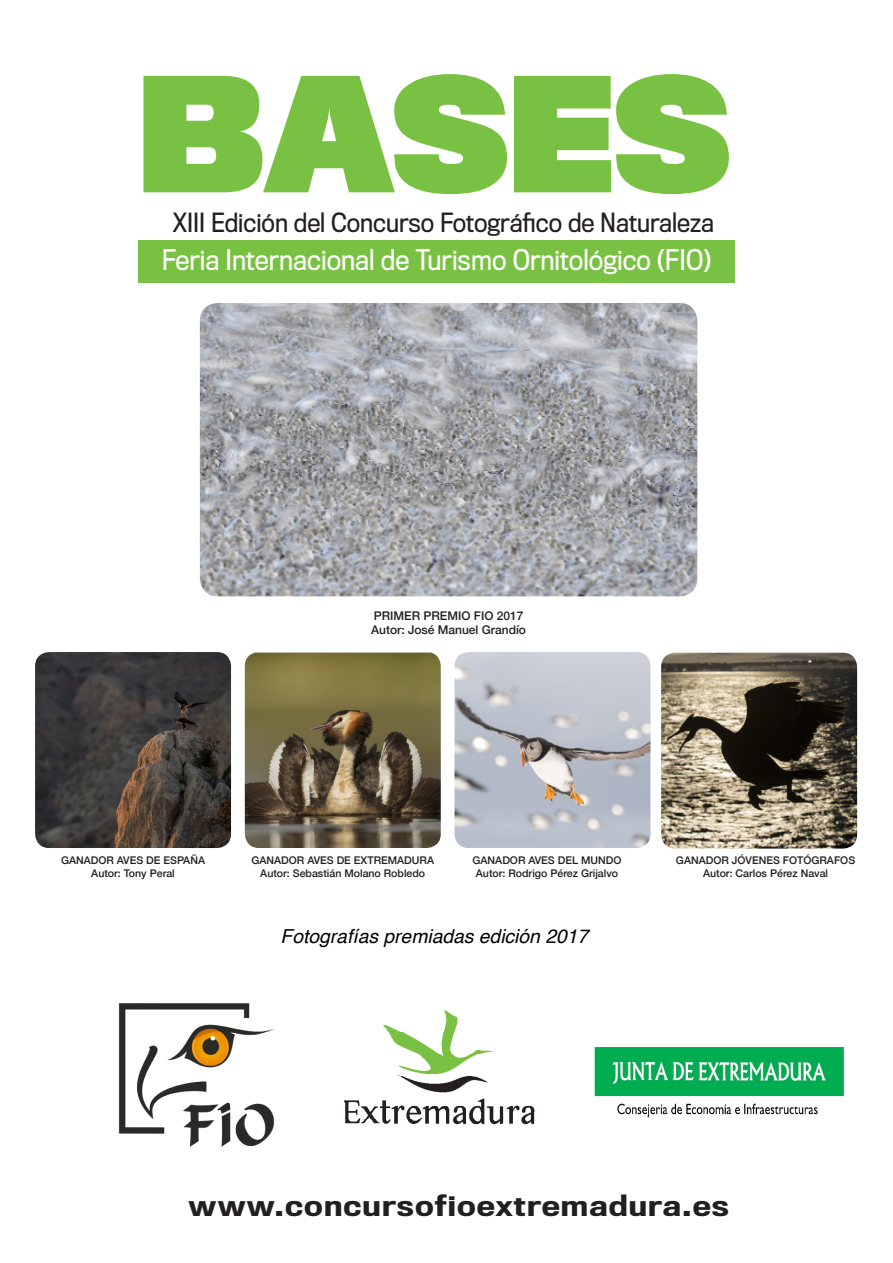
<style>
.page{position:relative;width:893px;height:1263px;background:#fff}
.page>*{position:absolute;margin:0;border:0;box-sizing:border-box;transform-origin:0 0}
.t1{font:900 147.15px "Titling Gothic FB Narrow";color:#79c142}
.t2{font:500 27px "Titling Gothic FB Cond";letter-spacing:.03em;color:#231f20;scale:1.36 1}
.t3{font:26.4px "Titling Gothic FB Narrow";color:#fff}
.t4{font:24.45px "Titling Gothic FB Narrow";color:#231f20}
.t5{font:italic 19.35px "Helvetica";color:#000}
.t6{font:500 12px/14.4px "Helvetica Neue";color:#231f20}
.t7{font:500 10.65px/12.8px "Helvetica Neue";color:#231f20;text-align:center}
</style>
<div class="page">
<img style="left:345px;top:1010px;width:190px;height:115px">
<img style="left:118px;top:1003px;width:157px;height:144px">
<div style="left:138px;top:240px;width:597px;height:43px;background:#79c142"></div>
<img style="left:200px;top:303px;width:497px;height:293px">
<img style="left:35px;top:652px;width:196px;height:196px">
<img style="left:455px;top:652px;width:195px;height:196px">
<img style="left:661px;top:653px;width:196px;height:196px">
<img style="left:245px;top:652px;width:196px;height:196px">
<img style="left:594px;top:1047px;width:250px;height:71px">
<h1 class="t1" style="left:138px;top:36px;width:594px">BASES</h1>
<h3 class="t4" style="left:173px;top:208px;width:543px">XIII Edición del Concurso Fotográfico de Naturaleza</h3>
<h3 class="t3" style="left:162px;top:244px;width:551px">Feria Internacional de Turismo Ornitológico (FIO)</h3>
<p class="t6" style="left:371px;top:607px;width:156px">PRIMER PREMIO FIO 2017<br>Autor: José Manuel Grandío</p>
<p class="t7" style="left:61px;top:853px;width:146px">GANADOR AVES DE ESPAÑA<br>Autor: Tony Peral</p>
<p class="t7" style="left:251px;top:853px;width:184px">GANADOR AVES DE EXTREMADURA<br>Autor: Sebastián Molano Robledo</p>
<p class="t7" style="left:473px;top:853px;width:150px">GANADOR AVES DEL MUNDO<br>Autor: Rodrigo Pérez Grijalvo</p>
<p class="t7" style="left:676px;top:853px;width:181px">GANADOR JÓVENES FOTÓGRAFOS<br>Autor: Carlos Pérez Naval</p>
<h3 class="t5" style="left:281px;top:921px;width:309px">Fotografías premiadas edición 2017</h3>
<h2 class="t2" style="left:189px;top:1189px;width:399px">www.concursofioextremadura.es</h2>
</div>
